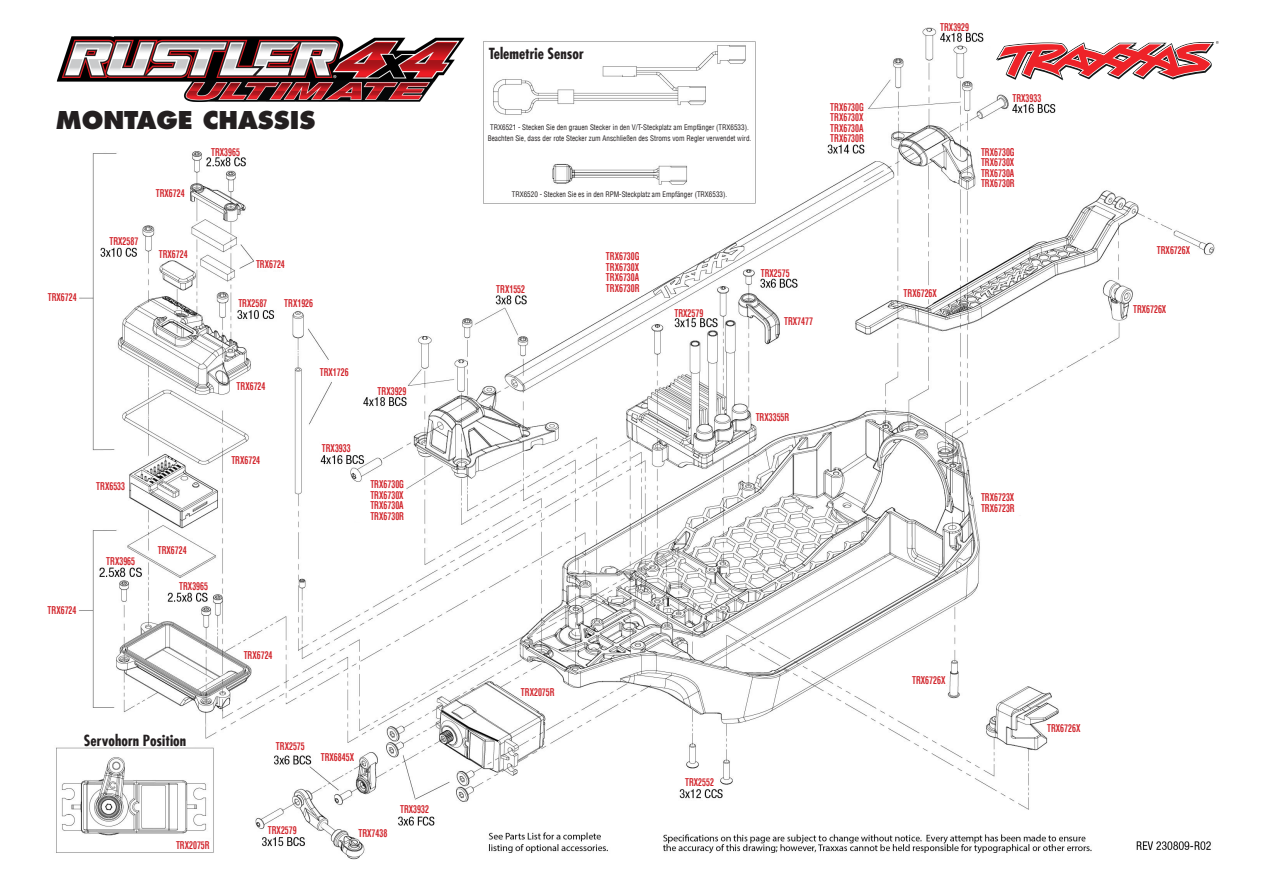
<style>
.page{position:relative;width:1263px;height:893px;background:#fff}
.page>*{position:absolute;margin:0;border:0;box-sizing:border-box;transform-origin:0 0}
.t1{font:800 24px "Futura LT";color:#231f20}
.t2{font:700 condensed 15px "Futura LT";color:#231f20}
.t3{font:700 condensed 10.5px/10.5px "Helvetica LT";color:#d1232a;text-align:justify;scale:.75 1}
.t4{font:condensed 7.5px "Helvetica LT";color:#231f20;scale:.95 1}
</style>
<div class="page">
<img style="left:56px;top:27px;width:1159px;height:833px">
<svg style="left:996px;top:41px;width:223px;height:39px"></svg>
<img style="left:56px;top:36px;width:415px;height:66px">
<p class="t1" style="left:56px;top:105px;width:261px">MONTAGE CHASSIS</p>
<p class="t3" style="left:48px;top:292px;width:40px">TRX6724</p>
<p class="t3" style="left:109px;top:236px;width:40px">TRX2587</p>
<p class="t3" style="left:156px;top:188px;width:40px">TRX6724</p>
<p class="t3" style="left:159px;top:249px;width:40px">TRX6724</p>
<p class="t3" style="left:211px;top:146px;width:40px">TRX3965</p>
<p class="t3" style="left:256px;top:259px;width:40px">TRX6724</p>
<p class="t3" style="left:238px;top:298px;width:40px">TRX2587</p>
<p class="t3" style="left:284px;top:298px;width:40px">TRX1926</p>
<p class="t3" style="left:237px;top:381px;width:40px">TRX6724</p>
<p class="t3" style="left:96px;top:481px;width:40px">TRX6533</p>
<p class="t3" style="left:48px;top:605px;width:40px">TRX6724</p>
<p class="t3" style="left:106px;top:556px;width:40px">TRX3965</p>
<p class="t3" style="left:158px;top:545px;width:40px">TRX6724</p>
<p class="t3" style="left:179px;top:581px;width:40px">TRX3965</p>
<p class="t3" style="left:231px;top:455px;width:40px">TRX6724</p>
<p class="t3" style="left:244px;top:650px;width:40px">TRX6724</p>
<p class="t3" style="left:320px;top:367px;width:40px">TRX1726</p>
<p class="t3" style="left:322px;top:443px;width:40px">TRX3933</p>
<p class="t3" style="left:378px;top:385px;width:40px">TRX3929</p>
<p class="t3" style="left:370px;top:479px;width:46px">TRX6730G TRX6730X TRX6730A TRX6730R</p>
<p class="t2" style="left:84px;top:731px;width:104px">Servohorn Position</p>
<p class="t3" style="left:176px;top:840px;width:46px">TRX2075R</p>
<p class="t3" style="left:276px;top:741px;width:40px">TRX2575</p>
<p class="t3" style="left:321px;top:752px;width:46px">TRX6845X</p>
<p class="t3" style="left:268px;top:825px;width:40px">TRX2579</p>
<p class="t3" style="left:358px;top:828px;width:40px">TRX7438</p>
<p class="t3" style="left:400px;top:804px;width:40px">TRX3932</p>
<p class="t2" style="left:489px;top:44px;width:96px">Telemetrie Sensor</p>
<p class="t4" style="left:490px;top:123px;width:274px">TRX6521 - Stecken Sie den grauen Stecker in den V/T-Steckplatz am Empfänger (TRX6533).</p>
<p class="t4" style="left:488px;top:133px;width:279px">Beachten Sie, dass der rote Stecker zum Anschließen des Stroms vom Regler verwendet wird.</p>
<p class="t4" style="left:512px;top:190px;width:228px">TRX6520 - Stecken Sie es in den RPM-Steckplatz am Empfänger (TRX6533).</p>
<p class="t3" style="left:830px;top:102px;width:46px">TRX6730G TRX6730X TRX6730A TRX6730R</p>
<p class="t3" style="left:496px;top:284px;width:40px">TRX1552</p>
<p class="t3" style="left:606px;top:251px;width:46px">TRX6730G TRX6730X TRX6730A TRX6730R</p>
<p class="t3" style="left:674px;top:307px;width:40px">TRX2579</p>
<p class="t3" style="left:761px;top:268px;width:40px">TRX2575</p>
<p class="t3" style="left:784px;top:316px;width:40px">TRX7477</p>
<p class="t3" style="left:756px;top:412px;width:46px">TRX3355R</p>
<p class="t3" style="left:940px;top:22px;width:40px">TRX3929</p>
<p class="t3" style="left:1012px;top:93px;width:40px">TRX3933</p>
<p class="t3" style="left:981px;top:146px;width:46px">TRX6730G TRX6730X TRX6730A TRX6730R</p>
<p class="t3" style="left:904px;top:288px;width:46px">TRX6726X</p>
<p class="t3" style="left:981px;top:492px;width:46px">TRX6723X</p>
<p class="t3" style="left:981px;top:502px;width:46px">TRX6723R</p>
<p class="t3" style="left:1157px;top:245px;width:46px">TRX6726X</p>
<p class="t3" style="left:1133px;top:304px;width:46px">TRX6726X</p>
<p class="t3" style="left:521px;top:687px;width:46px">TRX2075R</p>
<p class="t3" style="left:685px;top:776px;width:40px">TRX2552</p>
<p class="t3" style="left:912px;top:675px;width:46px">TRX6726X</p>
<p class="t3" style="left:1047px;top:723px;width:46px">TRX6726X</p>
</div>
